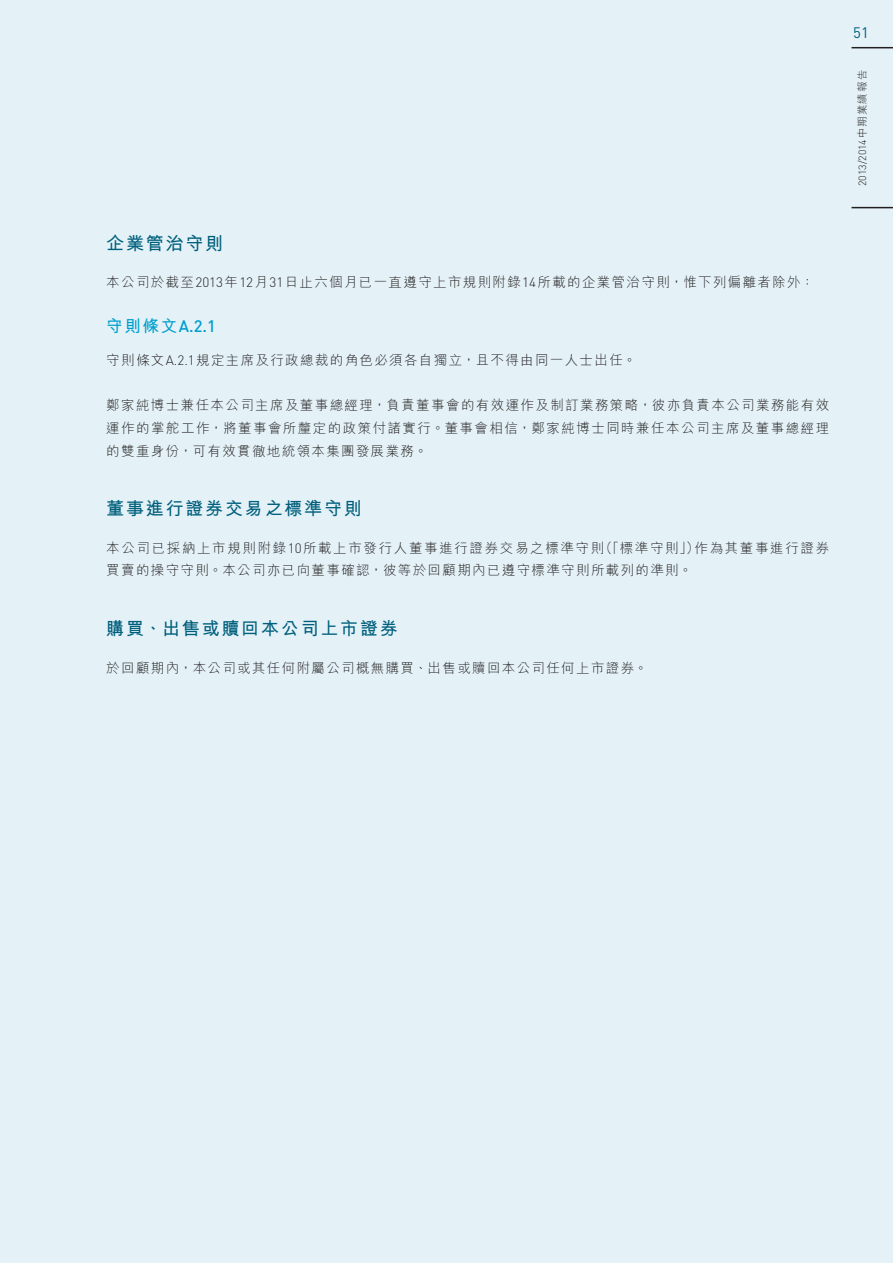
<style>
.page{position:relative;width:893px;height:1263px;background:#e4f2f8}
.page>*{position:absolute;margin:0;border:0;box-sizing:border-box;transform-origin:0 0}
.t1{font:700 18px "M Hei HK";letter-spacing:.1em;color:#005f7c}
.t2{font:500 16.5px "DIN Pro";color:#009fcd}
.t3{font:15px "DIN Pro";color:#005f7c}
.t4{font:300 13.5px/22.5px "M Hei HK";letter-spacing:.1em;color:#231f20;text-align:justify}
.t5{font:300 13.5px/22.5px "M Hei HK";letter-spacing:.12em;color:#231f20}
.t6{font:300 10.5px "DIN Pro";color:#231f20}
.s1{font-family:"DIN Pro"}
.s2{font-family:"M Hei HK";font-weight:700}
.s3{font-family:"M Hei HK"}
</style>
<div class="page">
<hr style="left:851px;top:47px;width:42px;height:1px;background:#231f20">
<hr style="left:851px;top:207px;width:42px;height:1px;background:#231f20">
<h1 class="t1" style="left:106px;top:236px;width:118px">企業管治守則</h1>
<p class="t4" style="left:106px;top:273px;width:709px">本公司於截至<span class="s1">2013</span>年<span class="s1">12</span>月<span class="s1">31</span>日止六個月已一直遵守上市規則附錄<span class="s1">14</span>所載的企業管治守則，惟下列偏離者除外：</p>
<p class="t2" style="left:106px;top:320px;width:111px"><span class="s2">守則條文</span>A.2.1</p>
<p class="t4" style="left:106px;top:351px;width:531px">守則條文<span class="s1">A.2.1</span>規定主席及行政總裁的角色必須各自獨立，且不得由同一人士出任。</p>
<p class="t4" style="left:106px;top:396px;width:724px">鄭家純博士兼任本公司主席及董事總經理，負責董事會的有效運作及制訂業務策略，彼亦負責本公司業務能有效運作的掌舵工作，將董事會所釐定的政策付諸實行。董事會相信，鄭家純博士同時兼任本公司主席及董事總經理的雙重身份，可有效貫徹地統領本集團發展業務。</p>
<h1 class="t1" style="left:106px;top:502px;width:257px">董事進行證券交易之標準守則</h1>
<p class="t5" style="left:106px;top:538px;width:724px">本公司已採納上市規則附錄<span class="s1">10</span>所載上市發行人董事進行證券交易之標準守則（「標準守則」）作為其董事進行證券買賣的操守守則。本公司亦已向董事確認，彼等於回顧期內已遵守標準守則所載列的準則。</p>
<h1 class="t1" style="left:106px;top:622px;width:293px">購買、出售或贖回本公司上市證券</h1>
<p class="t4" style="left:106px;top:658px;width:543px">於回顧期內，本公司或其任何附屬公司概無購買、出售或贖回本公司任何上市證券。</p>
<p class="t3" style="left:853px;top:27px;width:17px">51</p>
<p class="t6" style="left:859px;top:186px;width:118px;rotate:-90deg">2013/2014<span class="s3">中期業績報告</span></p>
</div>
